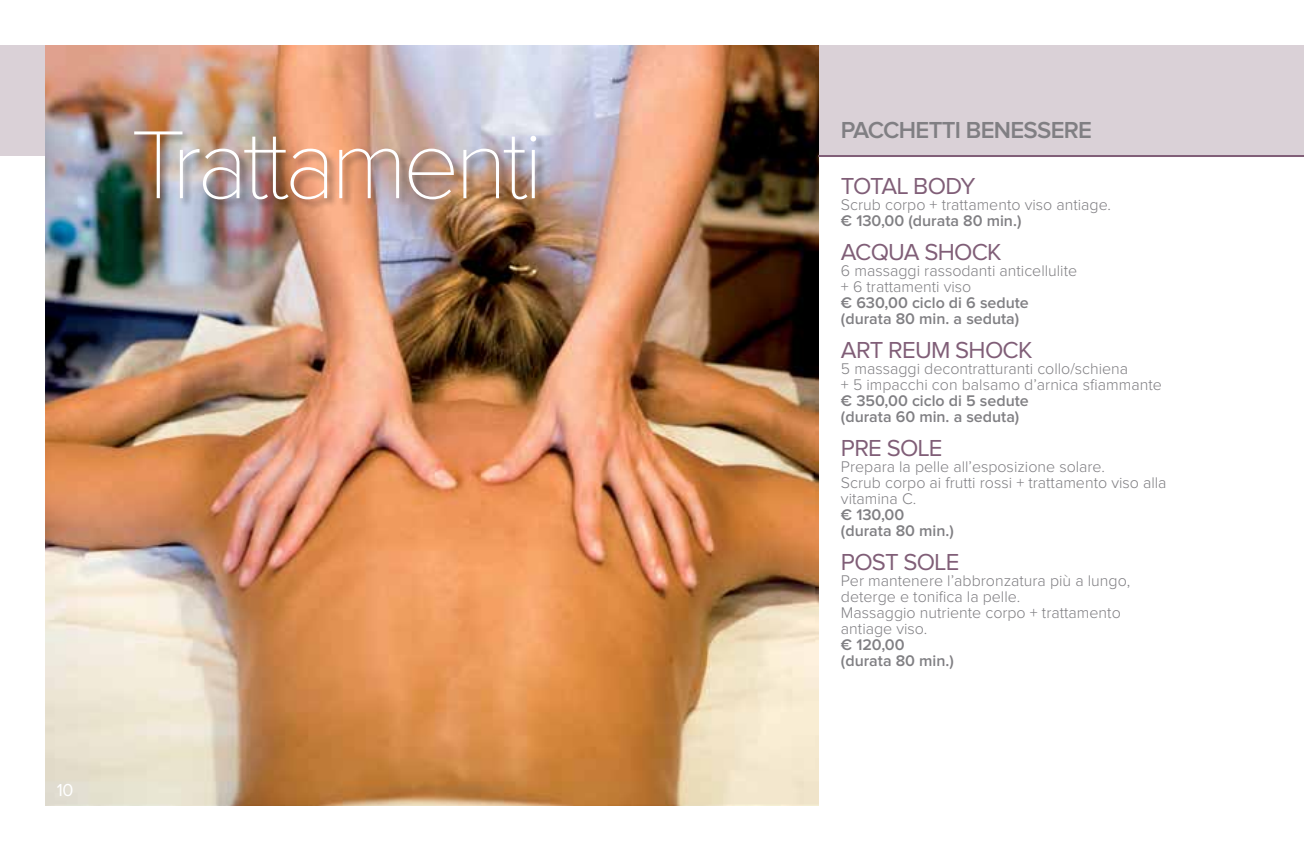
<style>
.page{position:relative;width:1304px;height:851px;background:#fff}
.page>*{position:absolute;margin:0;border:0;box-sizing:border-box;transform-origin:0 0}
.t1{font:100 100px "Proxima Nova";letter-spacing:-.05em;color:#fff}
.t2{font:24px "Proxima Nova";letter-spacing:-.03em;color:#805e77}
.t3{font:600 24px "Proxima Nova";letter-spacing:-.03em;color:#807f83}
.t4{font:24px "Proxima Nova";letter-spacing:-.055em;color:#805e77}
.t5{font:18px "Proxima Nova";color:#fff}
.t6{font:300 16px/16px "Proxima Nova";color:#807f83}
.t7{font:600 16px/16px "Proxima Nova";color:#807f83}
</style>
<div class="page">
<div style="left:0;top:46px;width:1304px;height:110px;background:#dad1d7"></div>
<img style="left:45px;top:46px;width:773px;height:759px">
<div style="left:134px;top:130px;width:414px;height:80px;background:#000;opacity:.4"></div>
<hr style="left:818px;top:155px;width:486px;height:2px;background:#805e77">
<h1 class="t1" style="left:130px;top:119px;width:415px">Trattamenti</h1>
<p class="t5" style="left:57px;top:781px;width:18px">10</p>
<h2 class="t3" style="left:841px;top:119px;width:253px">PACCHETTI BENESSERE</h2>
<h2 class="t4" style="left:841px;top:175px;width:136px">TOTAL BODY</h2>
<p class="t6" style="left:841px;top:197px;width:272px">Scrub corpo + trattamento viso antiage.</p>
<p class="t7" style="left:841px;top:213px;width:182px">€ 130,00 (durata 80 min.)</p>
<h2 class="t2" style="left:841px;top:241px;width:100px">ACQUA SHOCK</h2>
<p class="t6" style="left:841px;top:263px;width:238px">6 massaggi rassodanti anticellulite + 6 trattamenti viso</p>
<p class="t7" style="left:841px;top:295px;width:189px">€ 630,00 ciclo di 6 sedute (durata 80 min. a seduta)</p>
<h2 class="t2" style="left:841px;top:339px;width:193px">ART REUM SHOCK</h2>
<p class="t6" style="left:841px;top:361px;width:322px">5 massaggi decontratturanti collo/schiena<br>+ 5 impacchi con balsamo d’arnica sfiammante</p>
<p class="t7" style="left:841px;top:393px;width:189px">€ 350,00 ciclo di 5 sedute (durata 60 min. a seduta)</p>
<h2 class="t2" style="left:841px;top:437px;width:103px">PRE SOLE</h2>
<p class="t6" style="left:841px;top:459px;width:327px">Prepara la pelle all’esposizione solare.<br>Scrub corpo ai frutti rossi + trattamento viso alla vitamina C.</p>
<p class="t7" style="left:841px;top:507px;width:114px">€ 130,00 (durata 80 min.)</p>
<h2 class="t2" style="left:841px;top:551px;width:120px">POST SOLE</h2>
<p class="t6" style="left:841px;top:573px;width:291px">Per mantenere l’abbronzatura più a lungo, deterge e tonifica la pelle.<br>Massaggio nutriente corpo + trattamento antiage viso.</p>
<p class="t7" style="left:841px;top:637px;width:114px">€ 120,00 (durata 80 min.)</p>
</div>
